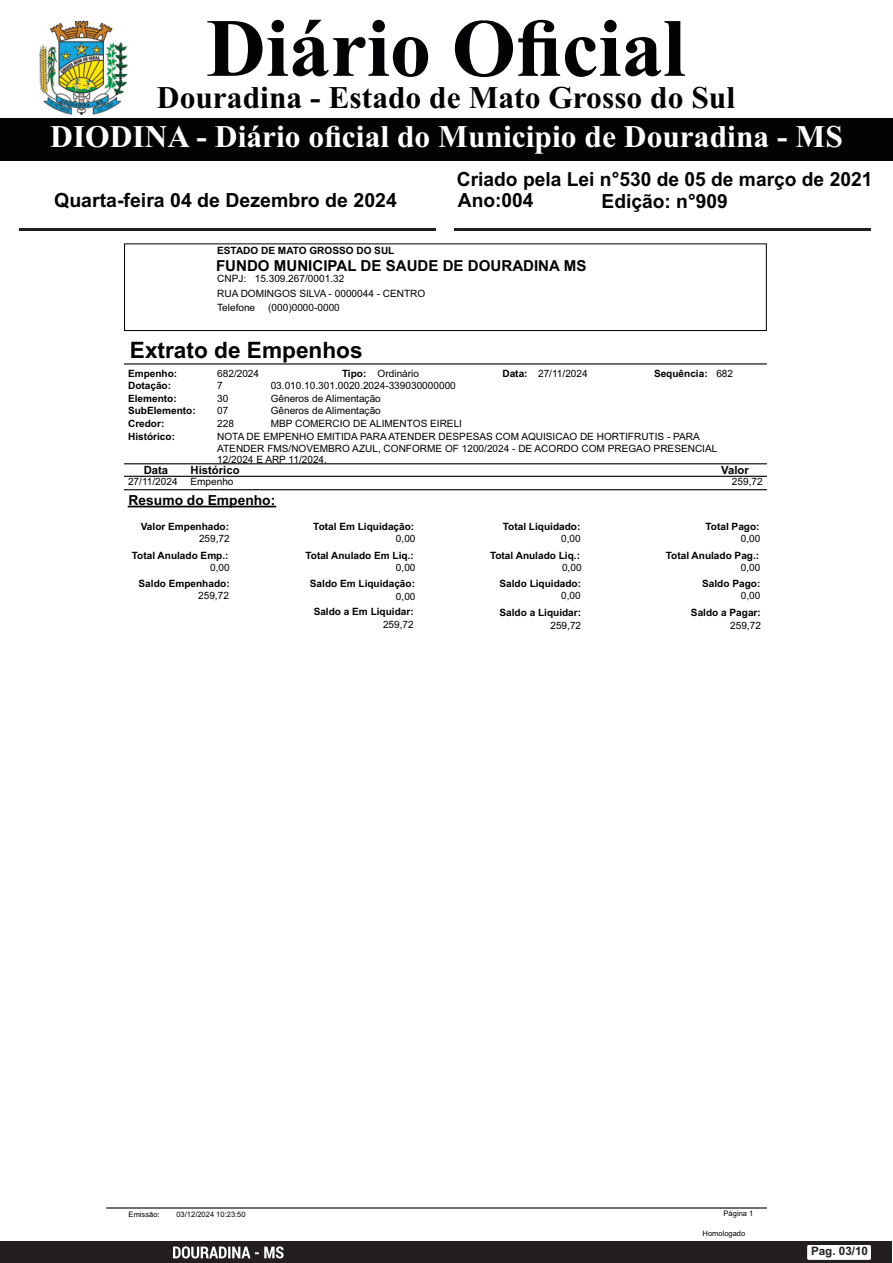
<style>
.page{position:relative;width:893px;height:1263px;background:#fff}
.page>*{position:absolute;margin:0;border:0;box-sizing:border-box;transform-origin:0 0}
.t1{font:700 82.5px "Times New Roman";color:#020304}
.t2{font:700 31.5px "Times New Roman";color:#fff}
.t3{font:700 31.5px "Times New Roman";color:#020304}
.t4{font:700 22.65px "Arial";color:#000}
.t5{font:700 19.5px "Arial";color:#020304}
.t6{font:700 15.15px "Arial";color:#000}
.t7{font:700 13.8px "Arial";color:#000}
.t8{font:700 11.7px "Arial";color:#231f20}
.t9{font:700 11.25px "Arial";color:#000}
.t10{font:10.05px/14.1px "Arial";color:#000}
.t11{font:700 10.05px/12.5px "Arial";color:#000}
.t12{font:7.5px "Arial";color:#000}
.s1{font-weight:700}
.s2{font-weight:400}
</style>
<div class="page">
<hr style="left:125px;top:363px;width:641px;height:1px;background:#000">
<div style="left:124px;top:243px;width:643px;height:88px;border:1px solid #000"></div>
<hr style="left:125px;top:463px;width:641px;height:1px;background:#000">
<hr style="left:125px;top:476px;width:641px;height:1px;background:#000">
<hr style="left:125px;top:489px;width:641px;height:1px;background:#000">
<hr style="left:129px;top:506px;width:146px;height:1px;background:#000">
<hr style="left:107px;top:1207px;width:659px;height:1px;background:#000">
<img style="left:751px;top:1241px;width:18px;height:1px">
<hr style="left:455px;top:229px;width:416px;height:2px;background:#231f20">
<hr style="left:19px;top:229px;width:416px;height:2px;background:#231f20">
<div style="left:0;top:118px;width:893px;height:43px;background:#020304"></div>
<img style="left:39px;top:20px;width:89px;height:95px">
<div style="left:0;top:1242px;width:892px;height:21px;background:#231f20"></div>
<div style="left:807px;top:1245px;width:64px;height:15px;background:#fff;border-radius:2px"></div>
<svg style="left:173px;top:1246px;width:111px;height:12px"></svg>
<h1 class="t1" style="left:206px;top:20px;width:481px">Diário Oficial</h1>
<h2 class="t3" style="left:157px;top:87px;width:580px">Douradina - Estado de Mato Grosso do Sul</h2>
<h2 class="t2" style="left:50px;top:126px;width:794px">DIODINA - Diário oficial do Municipio de Douradina - MS</h2>
<h3 class="t5" style="left:457px;top:171px;width:417px">Criado pela Lei n°530 de 05 de março de 2021</h3>
<h3 class="t5" style="left:54px;top:192px;width:344px">Quarta-feira 04 de Dezembro de 2024</h3>
<h3 class="t5" style="left:458px;top:193px;width:77px">Ano:004</h3>
<h3 class="t5" style="left:602px;top:193px;width:128px">Edição: n°909</h3>
<p class="t11" style="left:217px;top:245px;width:179px">ESTADO DE MATO GROSSO DO SUL</p>
<h3 class="t6" style="left:216px;top:260px;width:372px">FUNDO MUNICIPAL DE SAUDE DE DOURADINA MS</h3>
<p class="t10" style="left:255px;top:273px;width:91px">15.309.267/0001.32</p>
<p class="t10" style="left:268px;top:301px;width:73px">(000)0000-0000</p>
<p class="t10" style="left:217px;top:273px;width:210px">CNPJ:<br>RUA DOMINGOS SILVA - 0000044 - CENTRO<br>Telefone</p>
<h3 class="t4" style="left:130px;top:341px;width:234px">Extrato de Empenhos</h3>
<p class="t11" style="left:128px;top:368px;width:69px">Empenho:<br>Dotação:<br>Elemento:<br>SubElemento:</p>
<p class="t10" style="left:217px;top:367px;width:43px">682/2024</p>
<p class="t10" style="left:342px;top:367px;width:79px"><span class="s1">Tipo:</span> Ordinário</p>
<p class="t10" style="left:502px;top:367px;width:87px"><span class="s1">Data:</span> 27/11/2024</p>
<p class="t11" style="left:654px;top:368px;width:81px">Sequência: <span class="s2">682</span></p>
<p class="t10" style="left:217px;top:379px;width:7px">7</p>
<p class="t10" style="left:271px;top:379px;width:187px">03.010.10.301.0020.2024-339030000000</p>
<p class="t10" style="left:217px;top:393px;width:13px;line-height:12.5px">30<br>07</p>
<p class="t10" style="left:271px;top:393px;width:112px;line-height:12.5px">Gêneros de Alimentação<br>Gêneros de Alimentação</p>
<p class="t11" style="left:128px;top:418px;width:38px">Credor:</p>
<p class="t10" style="left:217px;top:417px;width:18px">228</p>
<p class="t10" style="left:271px;top:417px;width:193px">MBP COMERCIO DE ALIMENTOS EIRELI</p>
<p class="t9" style="left:144px;top:466px;width:26px">Data</p>
<p class="t9" style="left:191px;top:466px;width:51px">Histórico</p>
<p class="t9" style="left:721px;top:466px;width:29px">Valor</p>
<p class="t10" style="left:128px;top:476px;width:51px">27/11/2024</p>
<p class="t10" style="left:190px;top:476px;width:45px">Empenho</p>
<p class="t10" style="left:732px;top:476px;width:32px">259,72</p>
<p class="t11" style="left:128px;top:431px;width:48px">Histórico:</p>
<p class="t10" style="left:217px;top:432px;width:502px;line-height:11.6px">NOTA DE EMPENHO EMITIDA PARA ATENDER DESPESAS COM AQUISICAO DE HORTIFRUTIS - PARA<br>ATENDER FMS/NOVEMBRO AZUL, CONFORME OF 1200/2024 - DE ACORDO COM PREGAO PRESENCIAL<br>12/2024 E ARP 11/2024.</p>
<h3 class="t7" style="left:129px;top:495px;width:148px">Resumo do Empenho:</h3>
<p class="t11" style="left:141px;top:521px;width:90px">Valor Empenhado:</p>
<p class="t11" style="left:313px;top:521px;width:102px">Total Em Liquidação:</p>
<p class="t11" style="left:503px;top:521px;width:79px">Total Liquidado:</p>
<p class="t11" style="left:706px;top:521px;width:56px">Total Pago:</p>
<p class="t10" style="left:199px;top:533px;width:32px">259,72</p>
<p class="t10" style="left:396px;top:533px;width:21px">0,00</p>
<p class="t10" style="left:561px;top:533px;width:21px">0,00</p>
<p class="t10" style="left:741px;top:533px;width:21px">0,00</p>
<p class="t11" style="left:132px;top:550px;width:98px">Total Anulado Emp.:</p>
<p class="t11" style="left:305px;top:550px;width:110px">Total Anulado Em Liq.:</p>
<p class="t11" style="left:490px;top:550px;width:91px">Total Anulado Liq.:</p>
<p class="t11" style="left:666px;top:550px;width:95px">Total Anulado Pag.:</p>
<p class="t10" style="left:210px;top:561px;width:21px">0,00</p>
<p class="t10" style="left:396px;top:561px;width:21px">0,00</p>
<p class="t10" style="left:562px;top:561px;width:21px">0,00</p>
<p class="t10" style="left:741px;top:561px;width:21px">0,00</p>
<p class="t11" style="left:139px;top:578px;width:93px">Saldo Empenhado:</p>
<p class="t11" style="left:310px;top:578px;width:107px">Saldo Em Liquidação:</p>
<p class="t11" style="left:499px;top:578px;width:83px">Saldo Liquidado:</p>
<p class="t11" style="left:702px;top:578px;width:60px">Saldo Pago:</p>
<p class="t10" style="left:198px;top:589px;width:32px">259,72</p>
<p class="t10" style="left:396px;top:590px;width:21px">0,00</p>
<p class="t10" style="left:561px;top:589px;width:21px">0,00</p>
<p class="t10" style="left:741px;top:589px;width:21px">0,00</p>
<p class="t11" style="left:314px;top:606px;width:102px">Saldo a Em Liquidar:</p>
<p class="t10" style="left:383px;top:618px;width:32px">259,72</p>
<p class="t11" style="left:499px;top:607px;width:83px">Saldo a Liquidar:</p>
<p class="t11" style="left:691px;top:607px;width:71px">Saldo a Pagar:</p>
<p class="t10" style="left:550px;top:619px;width:32px">259,72</p>
<p class="t10" style="left:730px;top:619px;width:32px">259,72</p>
<p class="t12" style="left:129px;top:1211px;width:33px">Emissão:</p>
<p class="t12" style="left:176px;top:1211px;width:71px">03/12/2024 10:23:50</p>
<p class="t12" style="left:724px;top:1211px;width:31px">Página 1</p>
<p class="t12" style="left:703px;top:1230px;width:44px">Homologado</p>
<p class="t8" style="left:811px;top:1247px;width:59px">Pag. 03/10</p>
</div>
